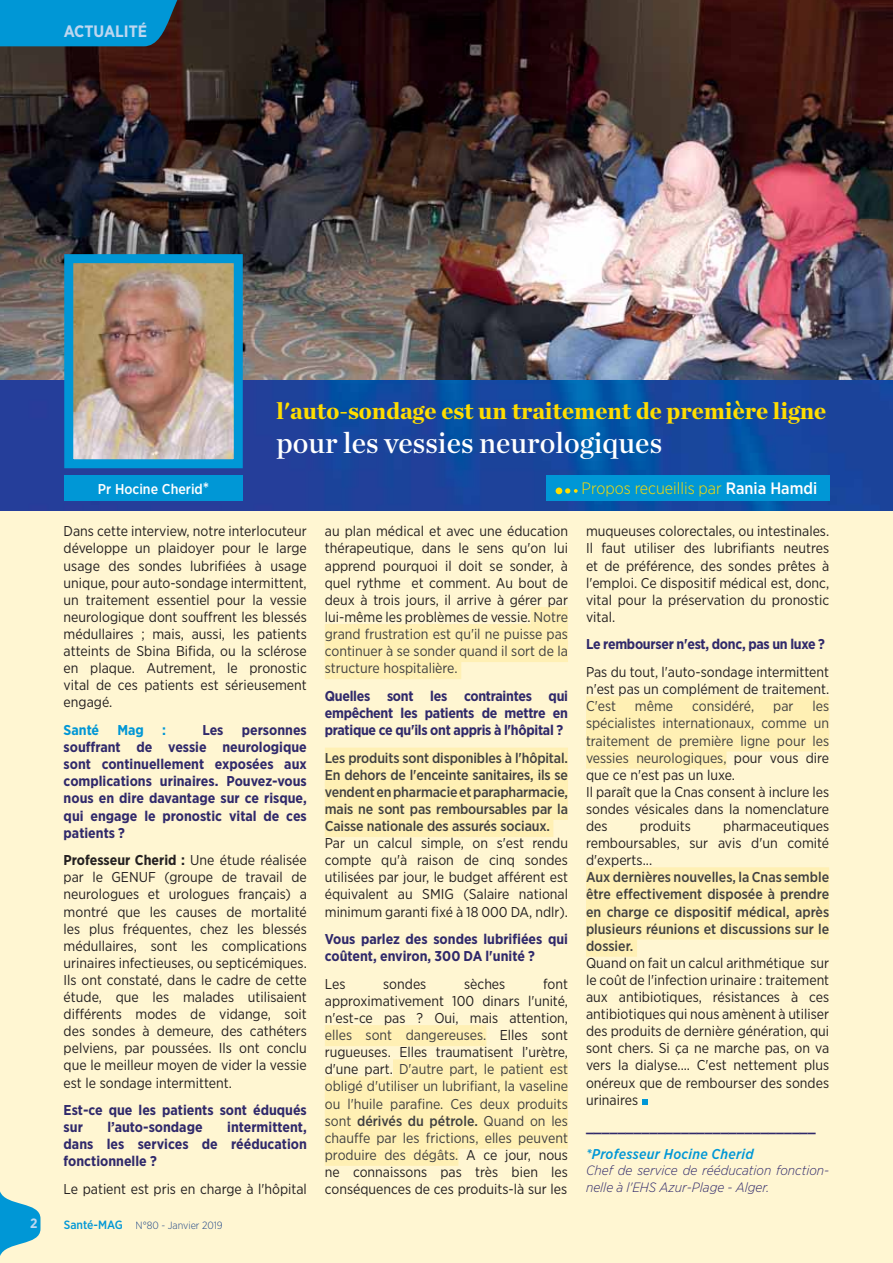
<style>
.page{position:relative;width:893px;height:1263px;background:#fff6d2}
.page>*{position:absolute;margin:0;border:0;box-sizing:border-box;transform-origin:0 0}
.t1{font:30px "Chronicle Deck Semi";color:#fff}
.t2{font:900 24px "Chronicle Deck";color:#fd0}
.t3{font:300 16.5px "Gotham Narrow";color:#fd0}
.t4{font:700 16.5px "Gotham Narrow";color:#bdd7f0}
.t5{font:14.25px/17.1px "Gotham Narrow";color:#231f20;text-align:justify}
.t6{font:700 14.25px/17.1px "Gotham Narrow";color:#30296b;text-align:justify}
.t7{font:500 14.25px/17.1px "Gotham Narrow";letter-spacing:-.01em;color:#404041;text-align:justify}
.t8{font:700 14.25px "Gotham Narrow";letter-spacing:-.02em;color:#30296b}
.t9{font:italic 500 14.25px "Gotham Narrow";letter-spacing:.02em;color:#0097d6}
.t10{font:14.25px "Gotham Narrow";color:#404041}
.t11{font:500 14.25px "Gotham Narrow";color:#fff}
.t12{font:700 14.25px "Gotham Narrow";color:#0097d6}
.t13{font:italic 300 13.5px/17.1px "Gotham Narrow";color:#30296b}
.t14{font:700 13.5px "Gotham Narrow";color:#bdd7f0}
.t15{font:300 10.5px "Gotham Narrow";color:#204788}
.s1{font-size:16.5px}
.s2{font-weight:500;color:#fff}
.s3{font-weight:700}
.s4{font-weight:500;font-size:12px;color:#0097d6}
.s5{color:#404041}
.s6{font-weight:500;color:#404041}
</style>
<div class="page">
<img style="left:0;top:380px;width:893px;height:130px">
<div style="left:64px;top:475px;width:179px;height:25px;background:#0097d6"></div>
<img style="left:0;top:0;width:893px;height:380px">
<img style="left:74px;top:264px;width:159px;height:194px">
<div style="left:64px;top:254px;width:179px;height:214px;border:9px solid #0097d6"></div>
<div style="left:531px;top:607px;width:37px;height:21px;background:#fff0b4"></div>
<div style="left:325px;top:624px;width:243px;height:21px;background:#fff0b4"></div>
<div style="left:325px;top:641px;width:243px;height:21px;background:#fff0b4"></div>
<div style="left:325px;top:658px;width:136px;height:21px;background:#fff0b4"></div>
<div style="left:325px;top:747px;width:243px;height:21px;background:#fff0b4"></div>
<div style="left:325px;top:765px;width:243px;height:21px;background:#fff0b4"></div>
<div style="left:325px;top:782px;width:243px;height:21px;background:#fff0b4"></div>
<div style="left:325px;top:799px;width:243px;height:21px;background:#fff0b4"></div>
<div style="left:325px;top:816px;width:228px;height:21px;background:#fff0b4"></div>
<div style="left:325px;top:1025px;width:161px;height:21px;background:#fff0b4"></div>
<div style="left:393px;top:1059px;width:175px;height:21px;background:#fff0b4"></div>
<div style="left:325px;top:1076px;width:243px;height:21px;background:#fff0b4"></div>
<div style="left:325px;top:1093px;width:243px;height:21px;background:#fff0b4"></div>
<div style="left:325px;top:1110px;width:243px;height:21px;background:#fff0b4"></div>
<div style="left:325px;top:1128px;width:243px;height:21px;background:#fff0b4"></div>
<div style="left:325px;top:1145px;width:133px;height:21px;background:#fff0b4"></div>
<div style="left:586px;top:696px;width:243px;height:21px;background:#fff0b4"></div>
<div style="left:586px;top:713px;width:243px;height:21px;background:#fff0b4"></div>
<div style="left:586px;top:730px;width:243px;height:21px;background:#fff0b4"></div>
<div style="left:586px;top:747px;width:140px;height:21px;background:#fff0b4"></div>
<div style="left:586px;top:867px;width:243px;height:21px;background:#fff0b4"></div>
<div style="left:586px;top:884px;width:243px;height:21px;background:#fff0b4"></div>
<div style="left:586px;top:901px;width:243px;height:21px;background:#fff0b4"></div>
<div style="left:586px;top:918px;width:243px;height:21px;background:#fff0b4"></div>
<div style="left:586px;top:936px;width:51px;height:21px;background:#fff0b4"></div>
<svg style="left:642px;top:1099px;width:6px;height:5px"></svg>
<div style="left:546px;top:475px;width:283px;height:25px;background:#0097d6"></div>
<div style="left:556px;top:487px;width:6px;height:7px;background:#fd0;border-radius:50%"></div>
<svg style="left:565px;top:488px;width:13px;height:5px"></svg>
<svg style="left:0;top:0;width:195px;height:46px;background:#0885ba"></svg>
<svg style="left:0;top:1191px;width:40px;height:65px"></svg>
<p class="t4" style="left:64px;top:24px;width:85px">ACTUALITÉ</p>
<p class="t14" style="left:30px;top:1218px;width:9px">2</p>
<p class="t11" style="left:98px;top:483px;width:113px">Pr Hocine Cherid<span class="s1">*</span></p>
<h2 class="t2" style="left:276px;top:401px;width:551px">l'auto-sondage est un traitement de première ligne</h2>
<h1 class="t1" style="left:276px;top:432px;width:387px">pour les vessies neurologiques</h1>
<p class="t3" style="left:582px;top:479px;width:237px">Propos recueillis par <span class="s2">Rania Hamdi</span></p>
<p class="t5" style="left:64px;top:524px;width:245px">Dans cette interview, notre interlocuteur développe un plaidoyer pour le large usage des sondes lubrifiées à usage unique, pour auto-sondage intermittent, un traitement essentiel pour la vessie neurologique dont souffrent les blessés médullaires ; mais, aussi, les patients atteints de Sbina Bifida, ou la sclérose en plaque. Autrement, le pronostic vital de ces patients est sérieusement engagé.</p>
<p class="t12" style="left:64px;top:724px;width:37px">Santé</p>
<p class="t12" style="left:117px;top:724px;width:28px">Mag</p>
<p class="t12" style="left:162px;top:724px;width:5px">:</p>
<p class="t6" style="left:202px;top:723px;width:23px">Les</p>
<p class="t6" style="left:64px;top:723px;width:245px;text-indent:178px">personnes souffrant de vessie neurologique sont continuellement exposées aux complications urinaires. Pouvez-vous nous en dire davantage sur ce risque, qui engage le pronostic vital de ces patients ?</p>
<p class="t5" style="left:64px;top:853px;width:245px"><span class="s3">Professeur Cherid :</span> Une étude réalisée par le GENUF (groupe de travail de neurologues et urologues français) a montré que les causes de mortalité les plus fréquentes, chez les blessés médullaires, sont les complications urinaires infectieuses, ou septicémiques.<br>Ils ont constaté, dans le cadre de cette étude, que les malades utilisaient différents modes de vidange, soit des sondes à demeure, des cathéters pelviens, par poussées. Ils ont conclu que le meilleur moyen de vider la vessie est le sondage intermittent.</p>
<p class="t6" style="left:64px;top:1103px;width:245px">Est-ce que les patients sont éduqués sur</p>
<p class="t6" style="left:64px;top:1120px;width:245px;text-indent:164px">intermittent, dans les services de rééducation fonctionnelle ?</p>
<p class="t5" style="left:64px;top:1181px;width:245px">Le patient est pris en charge à l'hôpital</p>
<p class="t6" style="left:107px;top:1120px;width:97px">l’auto-sondage</p>
<p class="t15" style="left:64px;top:1219px;width:160px"><span class="s4">Santé-MAG</span> N°80 - Janvier 2019</p>
<p class="t5" style="left:325px;top:524px;width:245px">au plan médical et avec une éducation thérapeutique, dans le sens qu'on lui apprend pourquoi il doit se sonder, à quel rythme et comment. Au bout de deux à trois jours, il arrive à gérer par lui-même les problèmes de vessie. <span class="s5">Notre grand frustration est qu'il ne puisse pas continuer à se sonder quand il sort de la structure hospitalière.</span></p>
<p class="t6" style="left:325px;top:688px;width:245px">Quelles sont les contraintes qui empêchent les patients de mettre en pratique ce qu'ils ont appris à l'hôpital ?</p>
<p class="t7" style="left:325px;top:750px;width:245px">Les produits sont disponibles à l'hôpital.<br>En dehors de l'enceinte sanitaires, ils se vendent en pharmacie et parapharmacie, mais ne sont pas remboursables par la Caisse nationale des assurés sociaux.</p>
<p class="t5" style="left:325px;top:836px;width:245px">Par un calcul simple, on s'est rendu compte qu'à raison de cinq sondes utilisées par jour, le budget afférent est équivalent au SMIG (Salaire national minimum garanti fixé à 18 000 DA, ndlr).</p>
<p class="t6" style="left:325px;top:932px;width:245px">Vous parlez des sondes lubrifiées qui coûtent, environ, 300 DA l'unité ?</p>
<p class="t5" style="left:325px;top:976px;width:22px">Les</p>
<p class="t5" style="left:383px;top:976px;width:45px">sondes</p>
<p class="t5" style="left:464px;top:976px;width:43px">sèches</p>
<p class="t5" style="left:325px;top:976px;width:245px;text-indent:218px">font approximativement 100 dinars l'unité, n'est-ce pas ? Oui, mais attention, <span class="s5">elles sont dangereuses.</span> Elles sont rugueuses. Elles traumatisent l’urètre, d'une part. <span class="s5">D'autre part, le patient est obligé d'utiliser un lubrifiant, la vaseline ou l'huile parafine. Ces deux produits sont</span> <span class="s6">dérivés du pétrole.</span> <span class="s5">Quand on les chauffe par les frictions, elles peuvent produire des dégâts.</span> A ce jour, nous ne connaissons pas très bien les conséquences de ces produits-là sur les</p>
<p class="t5" style="left:586px;top:524px;width:245px">muqueuses colorectales, ou intestinales.<br>Il faut utiliser des lubrifiants neutres et de préférence, des sondes prêtes à l'emploi. Ce dispositif médical est, donc, vital pour la préservation du pronostic vital.</p>
<p class="t8" style="left:586px;top:639px;width:241px">Le rembourser n'est, donc, pas un luxe ?</p>
<p class="t5" style="left:586px;top:665px;width:245px">Pas du tout, l'auto-sondage intermittent n'est pas un complément de traitement.</p>
<p class="t10" style="left:586px;top:700px;width:31px">C'est</p>
<p class="t10" style="left:635px;top:700px;width:40px">même</p>
<p class="t10" style="left:692px;top:700px;width:64px">considéré,</p>
<p class="t10" style="left:773px;top:700px;width:22px">par</p>
<p class="t5" style="left:586px;top:699px;width:245px;text-align:left;text-indent:226px"><span class="s5">les spécialistes internationaux, comme un traitement de première ligne pour les vessies neurologiques,</span> pour vous dire que ce n'est pas un luxe.<br>Il paraît que la Cnas consent à inclure les sondes vésicales dans la nomenclature des</p>
<p class="t5" style="left:586px;top:818px;width:245px;text-indent:137px">pharmaceutiques remboursables, sur avis d'un comité d'experts...</p>
<p class="t7" style="left:586px;top:870px;width:245px">Aux dernières nouvelles, la Cnas semble être effectivement disposée à prendre en charge ce dispositif médical, après plusieurs réunions et discussions sur le dossier.</p>
<p class="t5" style="left:586px;top:955px;width:245px">Quand on fait un calcul arithmétique sur le coût de l'infection urinaire : traitement aux antibiotiques, résistances à ces antibiotiques qui nous amènent à utiliser des produits de dernière génération, qui sont chers. Si ça ne marche pas, on va vers la dialyse.... C'est nettement plus onéreux que de rembourser des sondes urinaires</p>
<p class="t6" style="left:586px;top:1119px;width:231px">_____________________________</p>
<p class="t9" style="left:586px;top:1147px;width:169px">*Professeur Hocine Cherid</p>
<p class="t13" style="left:586px;top:1163px;width:245px">Chef de service de rééducation fonction&shy;nelle à l'EHS Azur-Plage - Alger.</p>
<p class="t5" style="left:640px;top:818px;width:52px">produits</p>
</div>
